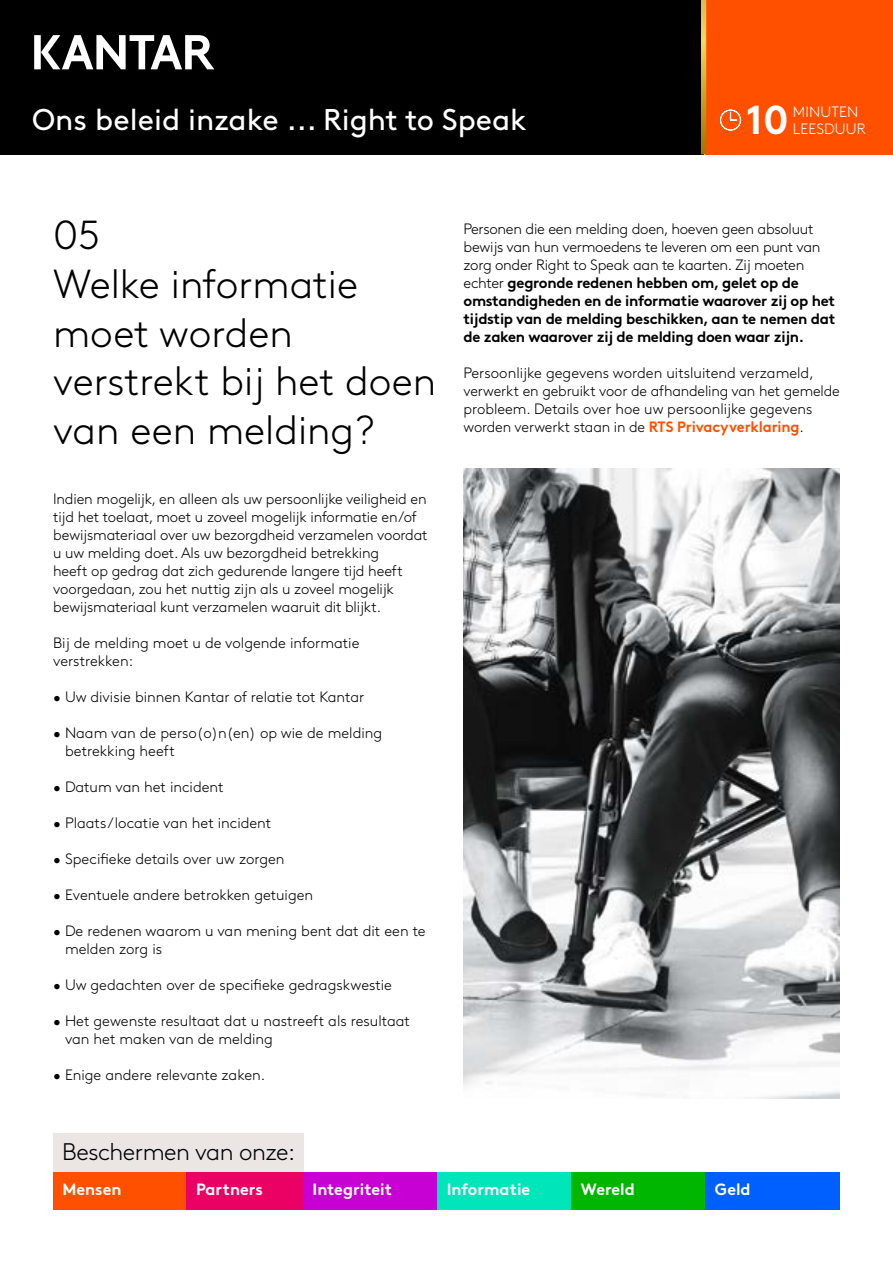
<style>
.page{position:relative;width:893px;height:1263px;background:#fff}
.page>*{position:absolute;margin:0;border:0;box-sizing:border-box;transform-origin:0 0}
.t1{font:300 40.5px/48.6px "Kantar Brown";color:#000}
.t2{font:700 40.35px "Kantar Brown";color:#fff}
.t3{font:30px "Kantar Brown";color:#fff}
.t4{font:300 24px "Kantar Brown";letter-spacing:-.02em;color:#000}
.t5{font:700 16.35px "Kantar Brown";color:#fff}
.t6{font:300 15px/18px "Kantar Brown";letter-spacing:-.005em;color:#000}
.t7{font:700 15px/18px "Kantar Brown";letter-spacing:-.02em;color:#000}
.t8{font:300 15px "Kantar Brown";letter-spacing:.01em;color:#fff}
.s1{font-weight:300}
.s2{font-weight:700;color:#ff5000}
</style>
<div class="page">
<img style="left:463px;top:468px;width:377px;height:630px">
<div style="left:53px;top:1134px;width:250px;height:38px;background:#ebe5e3"></div>
<div style="left:53px;top:1172px;width:134px;height:38px;background:#ff5000"></div>
<div style="left:187px;top:1172px;width:134px;height:38px;background:#eb0064"></div>
<div style="left:303px;top:1172px;width:134px;height:38px;background:#c700d3"></div>
<div style="left:437px;top:1172px;width:135px;height:38px;background:#00e5ba"></div>
<div style="left:572px;top:1172px;width:134px;height:38px;background:#00b600"></div>
<div style="left:706px;top:1172px;width:134px;height:38px;background:#0060ff"></div>
<div style="left:0;top:0;width:704px;height:154px;background:#000"></div>
<div style="left:705px;top:0;width:188px;height:154px;background:#ff5000"></div>
<svg style="left:720px;top:109px;width:21px;height:22px"></svg>
<svg style="left:34px;top:35px;width:180px;height:34px"></svg>
<svg style="left:701px;top:0;width:5px;height:154px"></svg>
<h3 class="t3" style="left:32px;top:97px;width:496px">Ons beleid inzake ... Right to Speak</h3>
<h2 class="t2" style="left:746px;top:87px;width:44px">10</h2>
<p class="t8" style="left:793px;top:101px;width:67px">MINUTEN</p>
<p class="t8" style="left:793px;top:117px;width:74px">LEESDUUR</p>
<h1 class="t1" style="left:53px;top:208px;width:385px">05<br>Welke informatie moet worden verstrekt bij het doen van een melding?</h1>
<p class="t6" style="left:53px;top:489px;width:376px">Indien mogelijk, en alleen als uw persoonlijke veiligheid en tijd het toelaat, moet u zoveel mogelijk informatie en/of bewijsmateriaal over uw bezorgdheid verzamelen voordat u uw melding doet. Als uw bezorgdheid betrekking<br>heeft op gedrag dat zich gedurende langere tijd heeft voorgedaan, zou het nuttig zijn als u zoveel mogelijk bewijsmateriaal kunt verzamelen waaruit dit blijkt.</p>
<p class="t6" style="left:53px;top:633px;width:308px">Bij de melding moet u de volgende informatie verstrekken:</p>
<p class="t6" style="left:53px;top:687px;width:313px">• Uw divisie binnen Kantar of relatie tot Kantar</p>
<p class="t6" style="left:65px;top:723px;width:319px;text-indent:-12px">• Naam van de perso(o)n(en) op wie de melding betrekking heeft</p>
<p class="t6" style="left:53px;top:777px;width:172px">• Datum van het incident</p>
<p class="t6" style="left:53px;top:813px;width:220px">• Plaats/locatie van het incident</p>
<p class="t6" style="left:53px;top:849px;width:233px">• Specifieke details over uw zorgen</p>
<p class="t6" style="left:53px;top:885px;width:262px">• Eventuele andere betrokken getuigen</p>
<p class="t6" style="left:65px;top:921px;width:362px;text-indent:-12px">• De redenen waarom u van mening bent dat dit een te melden zorg is</p>
<p class="t6" style="left:53px;top:975px;width:340px">• Uw gedachten over de specifieke gedragskwestie</p>
<p class="t6" style="left:65px;top:1011px;width:346px;text-indent:-12px">• Het gewenste resultaat dat u nastreeft als resultaat van het maken van de melding</p>
<p class="t6" style="left:53px;top:1065px;width:214px">• Enige andere relevante zaken.</p>
<p class="t7" style="left:463px;top:218px;width:373px"><span class="s1">Personen die een melding doen, hoeven geen absoluut bewijs van hun vermoedens te leveren om een punt van zorg onder Right to Speak aan te kaarten. Zij moeten echter</span> gegronde redenen hebben om, gelet op de omstandigheden en de informatie waarover zij op het tijdstip van de melding beschikken, aan te nemen dat de zaken waarover zij de melding doen waar zijn.</p>
<p class="t6" style="left:463px;top:363px;width:378px">Persoonlijke gegevens worden uitsluitend verzameld, verwerkt en gebruikt voor de afhandeling van het gemelde probleem. Details over hoe uw persoonlijke gegevens worden verwerkt staan in de <span class="s2">RTS Privacyverklaring</span>.</p>
<h3 class="t4" style="left:62px;top:1134px;width:235px">Beschermen van onze:</h3>
<p class="t5" style="left:62px;top:1176px;width:61px">Mensen</p>
<p class="t5" style="left:196px;top:1176px;width:68px">Partners</p>
<p class="t5" style="left:313px;top:1176px;width:81px">Integriteit</p>
<p class="t5" style="left:447px;top:1176px;width:85px">Informatie</p>
<p class="t5" style="left:581px;top:1176px;width:56px">Wereld</p>
<p class="t5" style="left:715px;top:1176px;width:37px">Geld</p>
</div>
